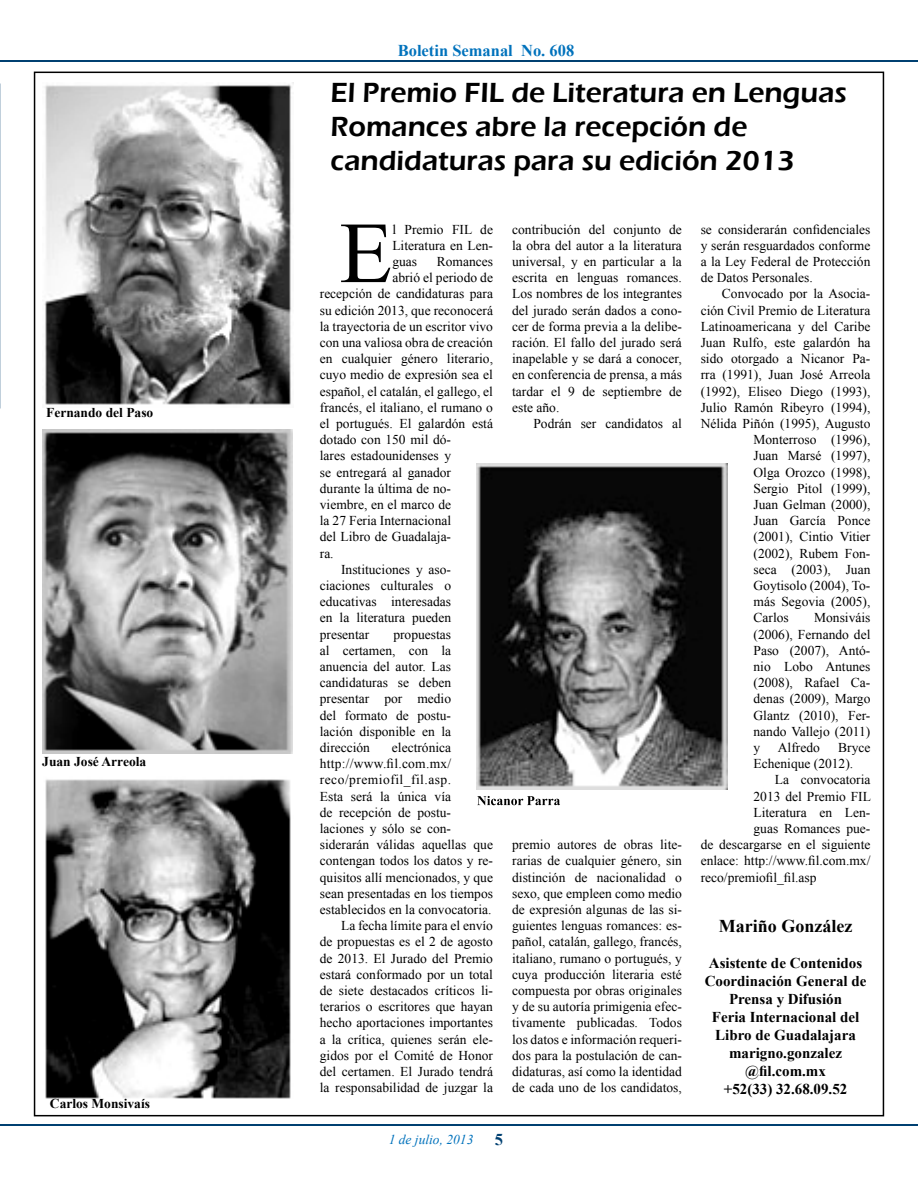
<style>
.page{position:relative;width:918px;height:1188px;background:#fff}
.page>*{position:absolute;margin:0;border:0;box-sizing:border-box;transform-origin:0 0}
.t1{font:86.85px "Times New Roman";color:#000}
.t2{font:600 28.5px/34.2px "Eras ITC";color:#000}
.t3{font:700 18px "Times New Roman";color:#000}
.t4{font:700 16.5px "Times New Roman";color:#0072bc}
.t5{font:700 16.5px "Times New Roman";color:#004071}
.t6{font:700 15px/18px "Times New Roman";color:#000;text-align:center}
.t7{font:13.5px/16.2px "Times New Roman";color:#000;text-align:justify}
.t8{font:700 13.5px "Times New Roman";color:#000}
.t9{font:13.5px "Times New Roman";letter-spacing:.035em;color:#000}
.t10{font:13.5px "Times New Roman";letter-spacing:.02em;color:#000}
.t11{font:italic 13.5px "Times New Roman";color:#0072bc}
</style>
<div class="page">
<hr style="left:0;top:1124px;width:918px;height:2px;background:#004071">
<hr style="left:0;top:60px;width:918px;height:2px;background:#004071">
<img style="left:44px;top:82px;width:250px;height:323px">
<img style="left:42px;top:429px;width:251px;height:325px">
<img style="left:45px;top:779px;width:246px;height:320px">
<img style="left:477px;top:464px;width:251px;height:326px">
<svg style="left:477px;top:796px;width:83px;height:9px"></svg>
<p class="t8" style="left:46px;top:403px;width:109px">Fernando del Paso</p>
<p class="t8" style="left:42px;top:752px;width:106px">Juan José Arreola</p>
<p class="t8" style="left:50px;top:1094px;width:102px">Carlos Monsivaís</p>
<p class="t4" style="left:398px;top:39px;width:178px">Boletin Semanal No. 608</p>
<h2 class="t2" style="left:330px;top:76px;width:518px">El Premio FIL de Literatura en Lenguas<br>Romances abre la recepción de candidaturas para su edición 2013</h2>
<h1 class="t1" style="left:339px;top:195px;width:55px">E</h1>
<p class="t7" style="left:392px;top:221px;width:102px">l Premio FIL de Literatura en Len&shy;guas</p>
<p class="t7" style="left:437px;top:253px;width:58px">Romances</p>
<p class="t7" style="left:392px;top:269px;width:102px">abrió el periodo de</p>
<p class="t7" style="left:320px;top:285px;width:175px">recepción de candidaturas para</p>
<p class="t7" style="left:320px;top:302px;width:175px">su edición 2013, que reconocerá</p>
<p class="t7" style="left:320px;top:318px;width:175px">la trayectoria de un escritor vivo</p>
<p class="t7" style="left:320px;top:334px;width:175px">con una valiosa obra de creación</p>
<p class="t7" style="left:320px;top:350px;width:175px">en cualquier género literario,</p>
<p class="t7" style="left:320px;top:366px;width:175px">cuyo medio de expresión sea el</p>
<p class="t7" style="left:320px;top:383px;width:175px">español, el catalán, el gallego, el</p>
<p class="t7" style="left:320px;top:399px;width:175px">francés, el italiano, el rumano o</p>
<p class="t7" style="left:320px;top:415px;width:175px">el portugués. El galardón está</p>
<p class="t7" style="left:320px;top:431px;width:133px">dotado con 150 mil dó-</p>
<p class="t7" style="left:320px;top:447px;width:133px">lares estadounidenses y</p>
<p class="t7" style="left:320px;top:464px;width:133px">se entregará al ganador</p>
<p class="t7" style="left:320px;top:480px;width:133px">durante la última de no-</p>
<p class="t7" style="left:320px;top:496px;width:133px">viembre, en el marco de</p>
<p class="t7" style="left:320px;top:512px;width:133px">la 27 Feria Internacional</p>
<p class="t7" style="left:320px;top:528px;width:133px">del Libro de Guadalaja-</p>
<p class="t7" style="left:320px;top:545px;width:15px">ra.</p>
<p class="t7" style="left:341px;top:561px;width:112px">Instituciones y aso-</p>
<p class="t7" style="left:320px;top:577px;width:133px">ciaciones culturales o</p>
<p class="t7" style="left:320px;top:593px;width:133px">educativas interesadas</p>
<p class="t7" style="left:320px;top:609px;width:133px">en la literatura pueden</p>
<p class="t7" style="left:320px;top:626px;width:51px">presentar</p>
<p class="t7" style="left:320px;top:626px;width:133px;text-indent:74px">propuestas al certamen, con la anuencia del autor. Las candidaturas se deben presentar por medio del formato de postu&shy;lación disponible en la dirección</p>
<p class="t7" style="left:392px;top:739px;width:61px">electrónica</p>
<p class="t10" style="left:320px;top:755px;width:133px">http://www.fil.com.mx/</p>
<p class="t9" style="left:320px;top:771px;width:133px">reco/premiofil_fil.asp.</p>
<p class="t7" style="left:320px;top:788px;width:133px">Esta será la única vía</p>
<p class="t7" style="left:320px;top:804px;width:133px">de recepción de postu-</p>
<p class="t7" style="left:320px;top:820px;width:133px">laciones y sólo se con-</p>
<p class="t7" style="left:320px;top:836px;width:175px">siderarán válidas aquellas que</p>
<p class="t7" style="left:320px;top:852px;width:175px">contengan todos los datos y re-</p>
<p class="t7" style="left:320px;top:869px;width:175px">quisitos allí mencionados, y que</p>
<p class="t7" style="left:320px;top:885px;width:175px">sean presentadas en los tiempos</p>
<p class="t7" style="left:320px;top:901px;width:173px">establecidos en la convocatoria.</p>
<p class="t7" style="left:341px;top:917px;width:153px">La fecha límite para el envío</p>
<p class="t7" style="left:320px;top:933px;width:175px">de propuestas es el 2 de agosto</p>
<p class="t7" style="left:320px;top:950px;width:175px">de 2013. El Jurado del Premio</p>
<p class="t7" style="left:320px;top:966px;width:175px">estará conformado por un total</p>
<p class="t7" style="left:320px;top:982px;width:175px">de siete destacados críticos li-</p>
<p class="t7" style="left:320px;top:998px;width:175px">terarios o escritores que hayan</p>
<p class="t7" style="left:320px;top:1014px;width:175px">hecho aportaciones importantes</p>
<p class="t7" style="left:320px;top:1031px;width:175px">a la crítica, quienes serán ele-</p>
<p class="t7" style="left:320px;top:1047px;width:175px">gidos por el Comité de Honor</p>
<p class="t7" style="left:320px;top:1063px;width:175px">del certamen. El Jurado tendrá</p>
<p class="t7" style="left:320px;top:1079px;width:175px">la responsabilidad de juzgar la</p>
<p class="t7" style="left:512px;top:221px;width:171px">contribución del conjunto de la obra del autor a la literatura universal, y en particular a la escrita en lenguas romances.<br>Los nombres de los integrantes del jurado serán dados a cono&shy;cer de forma previa a la delibe&shy;ración. El fallo del jurado será inapelable y se dará a conocer, en conferencia de prensa, a más tardar el 9 de septiembre de este año.</p>
<p class="t7" style="left:533px;top:415px;width:150px">Podrán ser candidatos al</p>
<p class="t7" style="left:512px;top:836px;width:171px">premio autores de obras lite&shy;rarias de cualquier género, sin distinción de nacionalidad o sexo, que empleen como medio de expresión algunas de las si&shy;guientes lenguas romances: es&shy;pañol, catalán, gallego, francés, italiano, rumano o portugués, y cuya producción literaria esté compuesta por obras originales y de su autoría primigenia efec&shy;tivamente publicadas. Todos los datos e información requeri&shy;dos para la postulación de can&shy;didaturas, así como la identidad de cada uno de los candidatos,</p>
<p class="t11" style="left:389px;top:1130px;width:86px">1 de julio, 2013</p>
<p class="t5" style="left:495px;top:1129px;width:10px">5</p>
<p class="t7" style="left:701px;top:221px;width:171px">se considerarán confidenciales y serán resguardados conforme a la Ley Federal de Protección de Datos Personales.</p>
<p class="t7" style="left:722px;top:285px;width:150px">Convocado por la Asocia-</p>
<p class="t7" style="left:701px;top:302px;width:171px">ción Civil Premio de Literatura</p>
<p class="t7" style="left:701px;top:318px;width:171px">Latinoamericana y del Caribe</p>
<p class="t7" style="left:701px;top:334px;width:171px">Juan Rulfo, este galardón ha</p>
<p class="t7" style="left:701px;top:350px;width:171px">sido otorgado a Nicanor Pa-</p>
<p class="t7" style="left:701px;top:366px;width:171px">rra (1991), Juan José Arreola</p>
<p class="t7" style="left:701px;top:383px;width:171px">(1992), Eliseo Diego (1993),</p>
<p class="t7" style="left:701px;top:399px;width:171px">Julio Ramón Ribeyro (1994),</p>
<p class="t7" style="left:701px;top:415px;width:171px">Nélida Piñón (1995), Augusto</p>
<p class="t7" style="left:754px;top:431px;width:118px">Monterroso (1996),</p>
<p class="t7" style="left:754px;top:447px;width:118px">Juan Marsé (1997),</p>
<p class="t7" style="left:754px;top:464px;width:118px">Olga Orozco (1998),</p>
<p class="t7" style="left:754px;top:480px;width:118px">Sergio Pitol (1999),</p>
<p class="t7" style="left:754px;top:496px;width:118px">Juan Gelman (2000),</p>
<p class="t7" style="left:754px;top:512px;width:118px">Juan García Ponce</p>
<p class="t7" style="left:754px;top:528px;width:118px">(2001), Cintio Vitier</p>
<p class="t7" style="left:754px;top:545px;width:118px">(2002), Rubem Fon-</p>
<p class="t7" style="left:754px;top:561px;width:118px">seca (2003), Juan</p>
<p class="t7" style="left:754px;top:577px;width:118px">Goytisolo (2004), To-</p>
<p class="t7" style="left:754px;top:593px;width:118px">más Segovia (2005),</p>
<p class="t7" style="left:754px;top:609px;width:37px">Carlos</p>
<p class="t7" style="left:754px;top:609px;width:118px;text-indent:61px">Monsiváis (2006), Fernando del Paso (2007), Antó&shy;nio Lobo Antunes (2008), Rafael Ca&shy;denas (2009), Margo Glantz (2010), Fer&shy;nando Vallejo (2011) y</p>
<p class="t7" style="left:778px;top:739px;width:43px">Alfredo</p>
<p class="t7" style="left:754px;top:739px;width:118px;text-indent:85px">Bryce<br>Echenique (2012).</p>
<p class="t7" style="left:775px;top:771px;width:97px">La convocatoria</p>
<p class="t7" style="left:754px;top:788px;width:119px">2013 del Premio FIL</p>
<p class="t7" style="left:754px;top:804px;width:118px">Literatura en Len-</p>
<p class="t7" style="left:754px;top:820px;width:118px">guas Romances pue-</p>
<p class="t7" style="left:701px;top:836px;width:171px">de descargarse en el siguiente</p>
<p class="t7" style="left:701px;top:852px;width:171px">enlace: http://www.fil.com.mx/</p>
<p class="t7" style="left:701px;top:869px;width:117px">reco/premiofil_fil.asp</p>
<h3 class="t3" style="left:719px;top:913px;width:135px">Mariño González</h3>
<p class="t6" style="left:705px;top:953px;width:163px">Asistente de Contenidos<br>Coordinación General de<br>Prensa y Difusión<br>Feria Internacional del<br>Libro de Guadalajara marigno.gonzalez @fil.com.mx<br>+52(33) 32.68.09.52</p>
</div>
